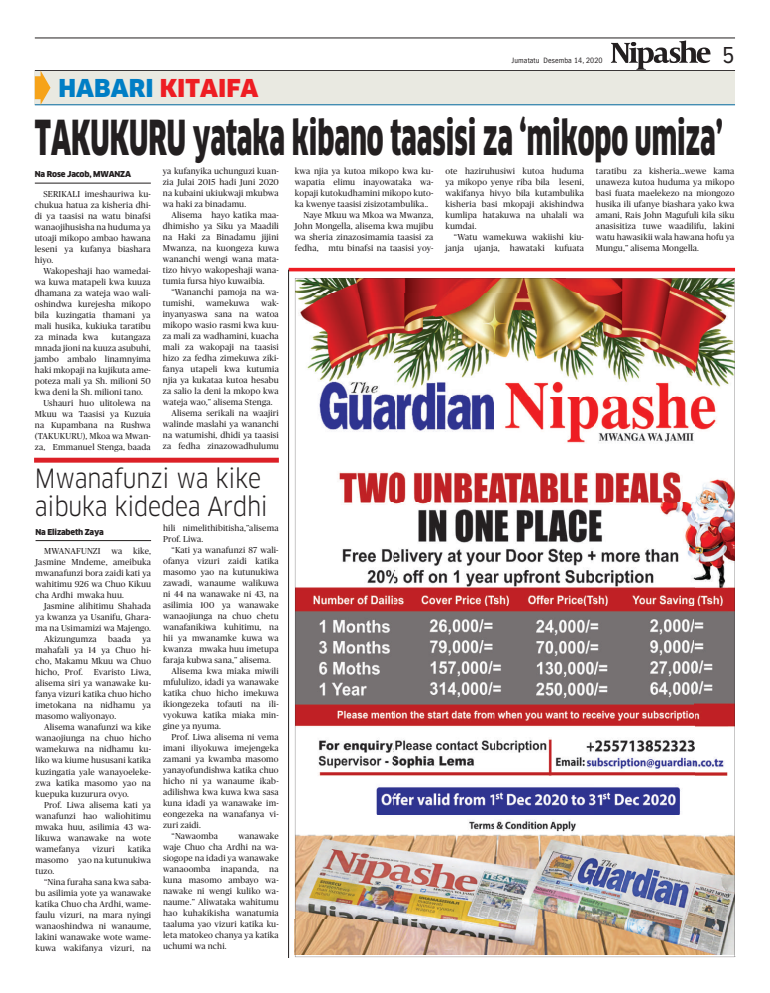
<style>
.page{position:relative;width:770px;height:993px;background:#fff}
.page>*{position:absolute;margin:0;border:0;box-sizing:border-box;transform-origin:0 0}
.t1{font:900 47.1px "Clan";color:#231f20;scale:.57 1}
.t2{font:25.9px/28.1px "Clan";letter-spacing:-.01em;color:#231f20;scale:.88 1}
.t3{font:900 24px "Clan OSF";color:#ee1d23}
.t4{font:24px "Proxima Nova Cond";color:#231f20}
.t5{font:8.6px/11px "Publico";letter-spacing:.02em;color:#231f20;text-align:justify}
.t6{font:900 8px "Clan";letter-spacing:-.025em;color:#231f20}
.t7{font:condensed 8px "Franklin Gothic";letter-spacing:.01em;color:#231f20}
.s1{color:#007ec5}
</style>
<div class="page">
<hr style="left:35px;top:38px;width:700px;height:1px;background:#231f20">
<hr style="left:35px;top:70px;width:700px;height:1px;background:#231f20">
<div style="left:35px;top:71px;width:700px;height:33px;background:#e9e9e1"></div>
<hr style="left:35px;top:104px;width:700px;height:1px;background:#00689e">
<svg style="left:611px;top:40px;width:99px;height:30px"></svg>
<svg style="left:35px;top:70px;width:15px;height:35px"></svg>
<hr style="left:289px;top:268px;width:446px;height:3px;background:#ee1d23">
<img style="left:295px;top:278px;width:439px;height:678px">
<hr style="left:288px;top:269px;width:1px;height:688px;background:#231f20">
<hr style="left:35px;top:183px;width:116px;height:1px;background:#231f20">
<div style="left:34px;top:457px;width:245px;height:5px;background:#dc2027"></div>
<hr style="left:36px;top:540px;width:115px;height:1px;background:#231f20">
<p class="t7" style="left:512px;top:56px;width:92px">Jumatatu Desemba 14, 2020</p>
<h3 class="t4" style="left:722px;top:44px;width:13px">5</h3>
<h3 class="t3" style="left:59px;top:74px;width:201px"><span class="s1">HABARI</span> KITAIFA</h3>
<h1 class="t1" style="left:35px;top:111px;width:1208px">TAKUKURU yataka kibano taasisi za ‘mikopo umiza’</h1>
<p class="t6" style="left:35px;top:170px;width:98px">Na Rose Jacob, MWANZA</p>
<p class="t5" style="left:35px;top:188px;width:117px;text-indent:8px">SERIKALI imeshauriwa ku&shy;chukua hatua za kisheria dhi&shy;di ya taasisi na watu binafsi wanaojihusisha na huduma ya utoaji mikopo ambao hawana leseni ya kufanya biashara hiyo.</p>
<p class="t5" style="left:35px;top:265px;width:117px;text-indent:8px">Wakopeshaji hao wamedai&shy;wa kuwa matapeli kwa kuuza dhamana za wateja wao wali&shy;oshindwa kurejesha mikopo bila kuzingatia thamani ya mali husika, kukiuka taratibu za minada kwa</p>
<p class="t5" style="left:163px;top:166px;width:117px">ya kufanyika uchunguzi kuan&shy;zia Julai 2015 hadi Juni 2020 na kubaini ukiukwaji mkubwa wa haki za binadamu.</p>
<p class="t5" style="left:163px;top:210px;width:117px;text-indent:8px">Alisema hayo katika maa&shy;dhimisho ya Siku ya Maadili na Haki za Binadamu jijini Mwanza, na kuongeza kuwa wananchi wengi wana mata&shy;tizo hivyo wakopeshaji wana&shy;tumia fursa hiyo kuwaibia.</p>
<p class="t5" style="left:163px;top:287px;width:117px;text-indent:8px">“Wananchi pamoja na wa&shy;tumishi,</p>
<p class="t5" style="left:295px;top:166px;width:140px">kwa njia ya kutoa mikopo kwa ku-</p>
<p class="t5" style="left:295px;top:177px;width:140px">wapatia elimu inayowataka wa-</p>
<p class="t5" style="left:295px;top:188px;width:140px">kopaji kutokudhamini mikopo kuto-</p>
<p class="t5" style="left:295px;top:199px;width:135px">ka kwenye taasisi zisizotambulika..</p>
<p class="t5" style="left:303px;top:210px;width:131px">Naye Mkuu wa Mkoa wa Mwanza,</p>
<p class="t5" style="left:295px;top:221px;width:140px">John Mongella, alisema kwa mujibu</p>
<p class="t5" style="left:295px;top:232px;width:140px">wa sheria zinazosimamia taasisi za</p>
<p class="t5" style="left:295px;top:243px;width:140px">fedha, mtu binafsi na taasisi yoy-</p>
<p class="t5" style="left:445px;top:166px;width:140px">ote haziruhusiwi kutoa huduma ya mikopo yenye riba bila leseni, wakifanya hivyo bila kutambulika kisheria basi mkopaji akishindwa kumlipa hatakuwa na uhalali wa kumdai.</p>
<p class="t5" style="left:445px;top:232px;width:140px;text-align:right">“Watu wamekuwa wakiishi kiu&shy;janja ujanja, hawataki kufuata</p>
<p class="t5" style="left:596px;top:166px;width:140px">taratibu za kisheria…wewe kama unaweza kutoa huduma ya mikopo basi fuata maelekezo na miongozo husika ili ufanye biashara yako kwa amani, Rais John Magufuli kila siku anasisitiza tuwe waadilifu, lakini watu hawasikii wala hawana hofu ya Mungu,” alisema Mongella.</p>
<p class="t5" style="left:206px;top:298px;width:45px">wamekuwa</p>
<p class="t5" style="left:261px;top:298px;width:19px">wak-</p>
<p class="t5" style="left:163px;top:309px;width:117px">inyanyaswa sana na watoa</p>
<p class="t5" style="left:163px;top:320px;width:117px">mikopo wasio rasmi kwa kuu-</p>
<p class="t5" style="left:163px;top:331px;width:117px">za mali za wadhamini, kuacha</p>
<p class="t5" style="left:163px;top:342px;width:117px">mali za wakopaji na taasisi</p>
<p class="t5" style="left:163px;top:353px;width:117px">hizo za fedha zimekuwa ziki-</p>
<p class="t5" style="left:163px;top:364px;width:117px">fanya utapeli kwa kutumia</p>
<p class="t5" style="left:163px;top:375px;width:117px">njia ya kukataa kutoa hesabu</p>
<p class="t5" style="left:163px;top:386px;width:117px">za salio la deni la mkopo kwa</p>
<p class="t5" style="left:163px;top:397px;width:111px">wateja wao,” alisema Stenga.</p>
<p class="t5" style="left:171px;top:408px;width:109px">Alisema serikali na waajiri</p>
<p class="t5" style="left:163px;top:419px;width:117px">walinde maslahi ya wananchi</p>
<p class="t5" style="left:163px;top:430px;width:117px">na watumishi, dhidi ya taasisi</p>
<p class="t5" style="left:163px;top:441px;width:117px">za fedha zinazowadhulumu</p>
<p class="t5" style="left:111px;top:331px;width:41px">kutangaza</p>
<p class="t5" style="left:35px;top:342px;width:117px">mnada jioni na kuuza asubuhi,</p>
<p class="t5" style="left:35px;top:353px;width:117px">jambo ambalo linamnyima</p>
<p class="t5" style="left:35px;top:364px;width:117px">haki mkopaji na kujikuta ame-</p>
<p class="t5" style="left:35px;top:375px;width:117px">poteza mali ya Sh. milioni 50</p>
<p class="t5" style="left:35px;top:386px;width:110px">kwa deni la Sh. milioni tano.</p>
<p class="t5" style="left:43px;top:397px;width:109px">Ushauri huo ulitolewa na</p>
<p class="t5" style="left:35px;top:408px;width:117px">Mkuu wa Taasisi ya Kuzuia</p>
<p class="t5" style="left:35px;top:419px;width:117px">na Kupambana na Rushwa</p>
<p class="t5" style="left:35px;top:430px;width:117px">(TAKUKURU), Mkoa wa Mwan-</p>
<p class="t5" style="left:35px;top:441px;width:117px">za, Emmanuel Stenga, baada</p>
<h2 class="t2" style="left:35px;top:464px;width:266px">Mwanafunzi wa kike aibuka kidedea Ardhi</h2>
<p class="t6" style="left:36px;top:527px;width:70px">Na Elizabeth Zaya</p>
<p class="t5" style="left:44px;top:545px;width:58px">MWANAFUNZI</p>
<p class="t5" style="left:111px;top:545px;width:12px">wa</p>
<p class="t5" style="left:163px;top:522px;width:117px">hili nimelithibitisha,”alisema<br>Prof. Liwa.</p>
<p class="t5" style="left:172px;top:544px;width:108px">“Kati ya wanafunzi 87 wali-</p>
<p class="t5" style="left:163px;top:555px;width:117px">ofanya vizuri zaidi katika</p>
<p class="t5" style="left:163px;top:566px;width:117px">masomo yao na kutunukiwa</p>
<p class="t5" style="left:163px;top:577px;width:117px">zawadi, wanaume walikuwa</p>
<p class="t5" style="left:163px;top:588px;width:117px">ni 44 na wanawake ni 43, na</p>
<p class="t5" style="left:163px;top:599px;width:117px">asilimia 100 ya wanawake</p>
<p class="t5" style="left:163px;top:610px;width:117px">wanaojiunga na chuo chetu</p>
<p class="t5" style="left:163px;top:621px;width:117px">wanafanikiwa kuhitimu, na</p>
<p class="t5" style="left:163px;top:632px;width:117px">hii ya mwanamke kuwa wa</p>
<p class="t5" style="left:163px;top:643px;width:117px">kwanza mwaka huu imetupa</p>
<p class="t5" style="left:163px;top:654px;width:109px">faraja kubwa sana,” alisema.</p>
<p class="t5" style="left:172px;top:665px;width:109px">Alisema kwa miaka miwili</p>
<p class="t5" style="left:163px;top:676px;width:117px">mfululizo, idadi ya wanawake</p>
<p class="t5" style="left:163px;top:687px;width:117px">katika chuo hicho imekuwa</p>
<p class="t5" style="left:163px;top:698px;width:117px">ikiongezeka tofauti na ili-</p>
<p class="t5" style="left:163px;top:709px;width:117px">vyokuwa katika miaka min-</p>
<p class="t5" style="left:163px;top:720px;width:59px">gine ya nyuma.</p>
<p class="t5" style="left:172px;top:731px;width:108px">Prof. Liwa alisema ni vema</p>
<p class="t5" style="left:163px;top:742px;width:117px">imani iliyokuwa imejengeka</p>
<p class="t5" style="left:163px;top:753px;width:117px">zamani ya kwamba masomo</p>
<p class="t5" style="left:163px;top:764px;width:117px">yanayofundishwa katika chuo</p>
<p class="t5" style="left:163px;top:775px;width:117px">hicho ni ya wanaume ikab-</p>
<p class="t5" style="left:163px;top:786px;width:117px">adilishwa kwa kuwa kwa sasa</p>
<p class="t5" style="left:163px;top:797px;width:117px">kuna idadi ya wanawake im-</p>
<p class="t5" style="left:163px;top:808px;width:117px">eongezeka na wanafanya vi-</p>
<p class="t5" style="left:163px;top:819px;width:39px">zuri zaidi.</p>
<p class="t5" style="left:172px;top:830px;width:48px">“Nawaomba</p>
<p class="t5" style="left:36px;top:545px;width:117px;text-indent:98px">kike, Jasmine Mndeme, ameibuka mwanafunzi bora zaidi kati ya wahitimu 926 wa Chuo Kikuu cha Ardhi mwaka huu.</p>
<p class="t5" style="left:44px;top:600px;width:108px">Jasmine alihitimu Shahada</p>
<p class="t5" style="left:36px;top:611px;width:117px">ya kwanza ya Usanifu, Ghara-</p>
<p class="t5" style="left:36px;top:622px;width:117px">ma na Usimamizi wa Majengo.</p>
<p class="t5" style="left:44px;top:633px;width:54px">Akizungumza</p>
<p class="t5" style="left:108px;top:633px;width:25px">baada</p>
<p class="t5" style="left:36px;top:633px;width:117px;text-indent:107px">ya mahafali ya 14 ya Chuo hi&shy;cho, Makamu Mkuu wa Chuo hicho, Prof.</p>
<p class="t5" style="left:36px;top:666px;width:117px;text-indent:58px">Evaristo Liwa, alisema siri ya wanawake ku&shy;fanya vizuri katika chuo hicho imetokana na nidhamu ya masomo waliyonayo.</p>
<p class="t5" style="left:36px;top:721px;width:117px;text-indent:8px">Alisema wanafunzi wa kike wanaojiunga na chuo hicho wamekuwa na nidhamu ku&shy;liko wa kiume hususani katika kuzingatia yale wanayoeleke&shy;zwa katika masomo yao na kuepuka kuzurura ovyo.</p>
<p class="t5" style="left:36px;top:798px;width:117px;text-indent:8px">Prof. Liwa alisema kati ya wanafunzi hao waliohitimu mwaka huu, asilimia 43 wa&shy;likuwa wanawake na wote wamefanya</p>
<p class="t5" style="left:163px;top:830px;width:117px;text-indent:75px">wanawake waje Chuo cha Ardhi na wa&shy;siogope na idadi ya wanawake wanaoomba inapanda, na kuna masomo ambayo wa&shy;nawake ni wengi kuliko wa&shy;naume.” Aliwataka wahitumu hao kuhakikisha wanatumia taaluma yao vizuri katika ku&shy;leta matokeo chanya ya katika uchumi wa nchi.</p>
<p class="t5" style="left:36px;top:842px;width:117px;text-indent:92px">katika masomo yao na kutunukiwa tuzo.</p>
<p class="t5" style="left:36px;top:875px;width:117px;text-indent:8px">“Nina furaha sana kwa saba&shy;bu asilimia yote ya wanawake katika Chuo cha Ardhi, wame&shy;faulu vizuri, na mara nyingi wanaoshindwa ni wanaume, lakini wanawake wote wame&shy;kuwa wakifanya vizuri, na</p>
<p class="t5" style="left:93px;top:842px;width:24px">vizuri</p>
</div>
